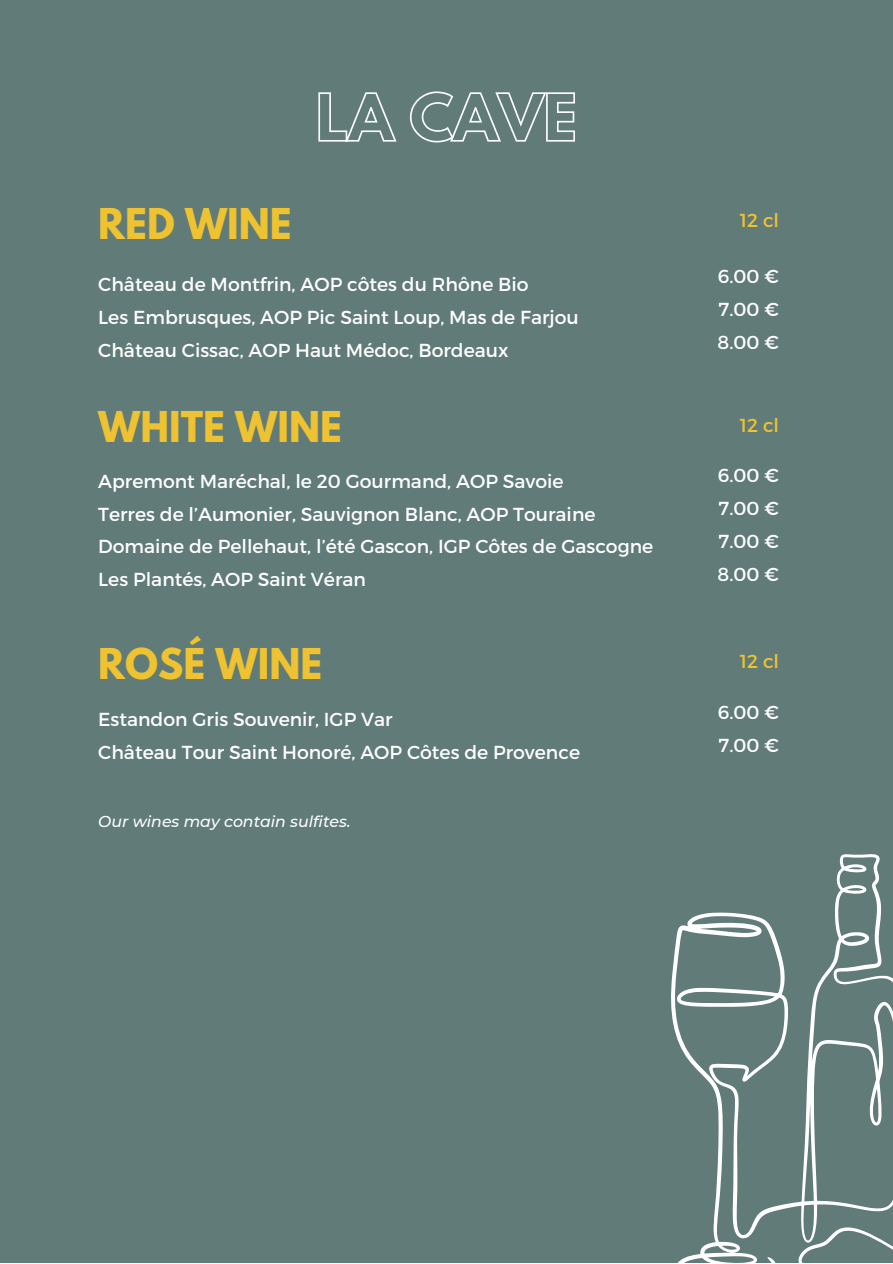
<style>
.page{position:relative;width:893px;height:1264px;background:#fff}
.page>*{position:absolute;margin:0;border:0;box-sizing:border-box;transform-origin:0 0}
.t1{font:700 37.65px "League Spartan";color:#eec230}
.t2{font:18.75px "Montserrat";color:#fff}
.t3{font:18.75px "Montserrat";color:#eec230}
.t4{font:italic 500 15.75px "Montserrat";color:#fff}
</style>
<div class="page">
<div style="left:0;top:0;width:892px;height:1262px;background:#607b78"></div>
<svg style="left:318px;top:91px;width:257px;height:52px"></svg>
<svg style="left:671px;top:854px;width:221px;height:408px"></svg>
<p class="t1" style="left:98px;top:205px;width:195px">RED WINE</p>
<p class="t2" style="left:98px;top:272px;width:432px">Château de Montfrin, AOP côtes du Rhône Bio</p>
<p class="t2" style="left:98px;top:305px;width:482px">Les Embrusques, AOP Pic Saint Loup, Mas de Farjou</p>
<p class="t2" style="left:98px;top:338px;width:412px">Château Cissac, AOP Haut Médoc, Bordeaux</p>
<p class="t1" style="left:98px;top:408px;width:245px">WHITE WINE</p>
<p class="t2" style="left:98px;top:468px;width:467px">Apremont Maréchal, le 20 Gourmand, AOP Savoie</p>
<p class="t2" style="left:98px;top:501px;width:498px">Terres de l’Aumonier, Sauvignon Blanc, AOP Touraine</p>
<p class="t2" style="left:98px;top:534px;width:556px">Domaine de Pellehaut, l’été Gascon, IGP Côtes de Gascogne</p>
<p class="t2" style="left:98px;top:567px;width:269px">Les Plantés, AOP Saint Véran</p>
<p class="t1" style="left:98px;top:645px;width:225px">ROSÉ WINE</p>
<p class="t2" style="left:98px;top:707px;width:296px">Estandon Gris Souvenir, IGP Var</p>
<p class="t2" style="left:98px;top:739px;width:483px">Château Tour Saint Honoré, AOP Côtes de Provence</p>
<p class="t4" style="left:98px;top:811px;width:254px">Our wines may contain sulfites.</p>
<p class="t3" style="left:739px;top:208px;width:41px">12 cl</p>
<p class="t2" style="left:717px;top:264px;width:63px">6.00 €</p>
<p class="t2" style="left:718px;top:297px;width:62px">7.00 €</p>
<p class="t2" style="left:717px;top:330px;width:63px">8.00 €</p>
<p class="t3" style="left:739px;top:412px;width:41px">12 cl</p>
<p class="t2" style="left:717px;top:463px;width:63px">6.00 €</p>
<p class="t2" style="left:718px;top:496px;width:62px">7.00 €</p>
<p class="t2" style="left:718px;top:529px;width:62px">7.00 €</p>
<p class="t2" style="left:717px;top:562px;width:63px">8.00 €</p>
<p class="t3" style="left:739px;top:649px;width:41px">12 cl</p>
<p class="t2" style="left:717px;top:699px;width:63px">6.00 €</p>
<p class="t2" style="left:718px;top:732px;width:62px">7.00 €</p>
</div>
